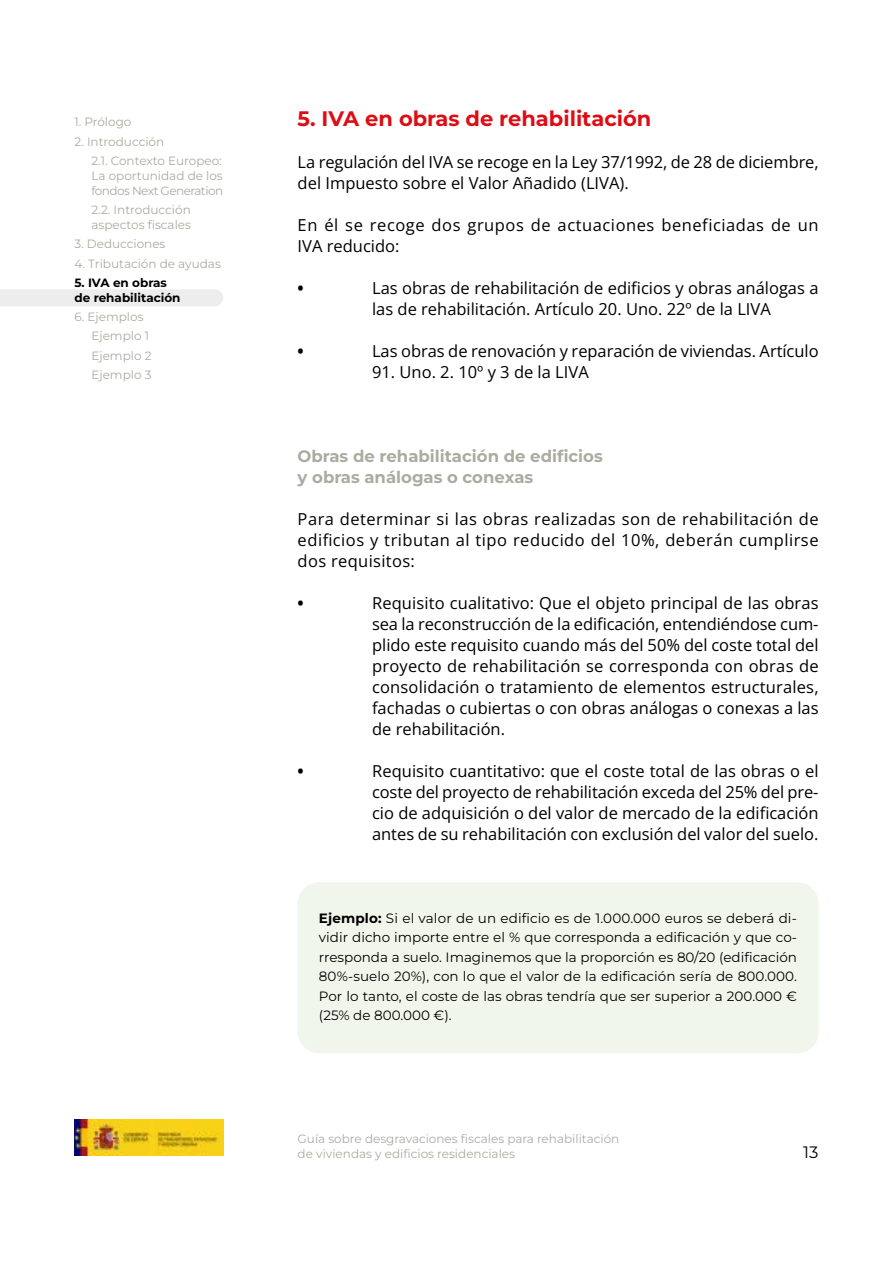
<style>
.page{position:relative;width:893px;height:1263px;background:#fff}
.page>*{position:absolute;margin:0;border:0;box-sizing:border-box;transform-origin:0 0}
.t1{font:700 21px "Montserrat";color:#dc0d15}
.t2{font:16.5px/21px "Open Sans";color:#000;text-align:justify}
.t3{font:16.5px/21px "Open Sans";letter-spacing:.03em;color:#000}
.t4{font:700 16.5px/21px "Montserrat";color:#acaba0}
.t5{font:700 16.5px "Open Sans";color:#000}
.t6{font:16.5px "Montserrat";color:#000}
.t7{font:13.5px/19.5px "Montserrat";color:#000;text-align:justify}
.t8{font:12px/19.2px "Montserrat";color:#acaba0}
.t9{font:12px/15px "Montserrat";letter-spacing:-.04em;color:#acaba0}
.t10{font:700 12px/15px "Montserrat";color:#000}
.s1{font-weight:700}
</style>
<div class="page">
<div style="left:0;top:289px;width:223px;height:17px;background:#ededed"></div>
<img style="left:74px;top:1120px;width:149px;height:35px">
<div style="left:298px;top:882px;width:521px;height:171px;background:#f1f6ec;border-radius:21px"></div>
<p class="t8" style="left:74px;top:112px;width:59px">1. Prólogo</p>
<p class="t8" style="left:91px;top:131px;width:132px;text-indent:-17px">2. Introducción<br>2.1. Contexto Europeo:</p>
<p class="t9" style="left:91px;top:168px;width:133px">La oportunidad de los fondos Next Generation</p>
<p class="t8" style="left:91px;top:202px;width:101px;line-height:15px">2.2. Introducción aspectos fiscales</p>
<p class="t8" style="left:74px;top:234px;width:93px">3. Deducciones</p>
<p class="t8" style="left:74px;top:253px;width:148px">4. Tributación de ayudas</p>
<p class="t10" style="left:74px;top:275px;width:108px">5. IVA en obras de rehabilitación</p>
<p class="t8" style="left:91px;top:307px;width:62px;text-indent:-17px">6. Ejemplos<br>Ejemplo 1<br>Ejemplo 2<br>Ejemplo 3</p>
<p class="t1" style="left:298px;top:105px;width:355px">5. IVA en obras de rehabilitación</p>
<p class="t2" style="left:298px;top:151px;width:523px">La regulación del IVA se recoge en la Ley 37/1992, de 28 de diciembre, del Impuesto sobre el Valor Añadido (LIVA).</p>
<p class="t3" style="left:298px;top:214px;width:522px">En él se recoge dos grupos de actuaciones beneficiadas de un<br>IVA reducido:</p>
<p class="t5" style="left:298px;top:277px;width:8px">•</p>
<p class="t2" style="left:372px;top:277px;width:448px">Las obras de rehabilitación de edificios y obras análogas a las de rehabilitación. Artículo 20. Uno. 22º de la LIVA</p>
<p class="t5" style="left:298px;top:340px;width:8px">•</p>
<p class="t2" style="left:372px;top:340px;width:448px">Las obras de renovación y reparación de viviendas. Artículo</p>
<p class="t2" style="left:372px;top:361px;width:218px">91. Uno. 2. 10º y 3 de la LIVA</p>
<p class="t4" style="left:298px;top:445px;width:307px">Obras de rehabilitación de edificios y obras análogas o conexas</p>
<p class="t2" style="left:298px;top:508px;width:522px">Para determinar si las obras realizadas son de rehabilitación de edificios y tributan al tipo reducido del 10%, deberán cumplirse dos requisitos:</p>
<p class="t5" style="left:298px;top:592px;width:8px">•</p>
<p class="t2" style="left:372px;top:592px;width:448px">Requisito cualitativo: Que el objeto principal de las obras sea la reconstrucción de la edificación, entendiéndose cum&shy;plido este requisito cuando más del 50% del coste total del proyecto de rehabilitación se corresponda con obras de consolidación o tratamiento de elementos estructurales, fachadas o cubiertas o con obras análogas o conexas a las de rehabilitación.</p>
<p class="t5" style="left:298px;top:760px;width:8px">•</p>
<p class="t2" style="left:372px;top:760px;width:448px">Requisito cuantitativo: que el coste total de las obras o el coste del proyecto de rehabilitación exceda del 25% del pre&shy;cio de adquisición o del valor de mercado de la edificación antes de su rehabilitación con exclusión del valor del suelo.</p>
<p class="t7" style="left:319px;top:908px;width:479px"><span class="s1">Ejemplo:</span> Si el valor de un edificio es de 1.000.000 euros se deberá di&shy;vidir dicho importe entre el % que corresponda a edificación y que co&shy;rresponda a suelo. Imaginemos que la proporción es 80/20 (edificación 80%-suelo 20%), con lo que el valor de la edificación sería de 800.000.<br>Por lo tanto, el coste de las obras tendría que ser superior a 200.000 € (25% de 800.000 €).</p>
<p class="t8" style="left:298px;top:1131px;width:323px;line-height:15px">Guía sobre desgravaciones fiscales para rehabilitación de viviendas y edificios residenciales</p>
<p class="t6" style="left:803px;top:1141px;width:17px">13</p>
</div>
